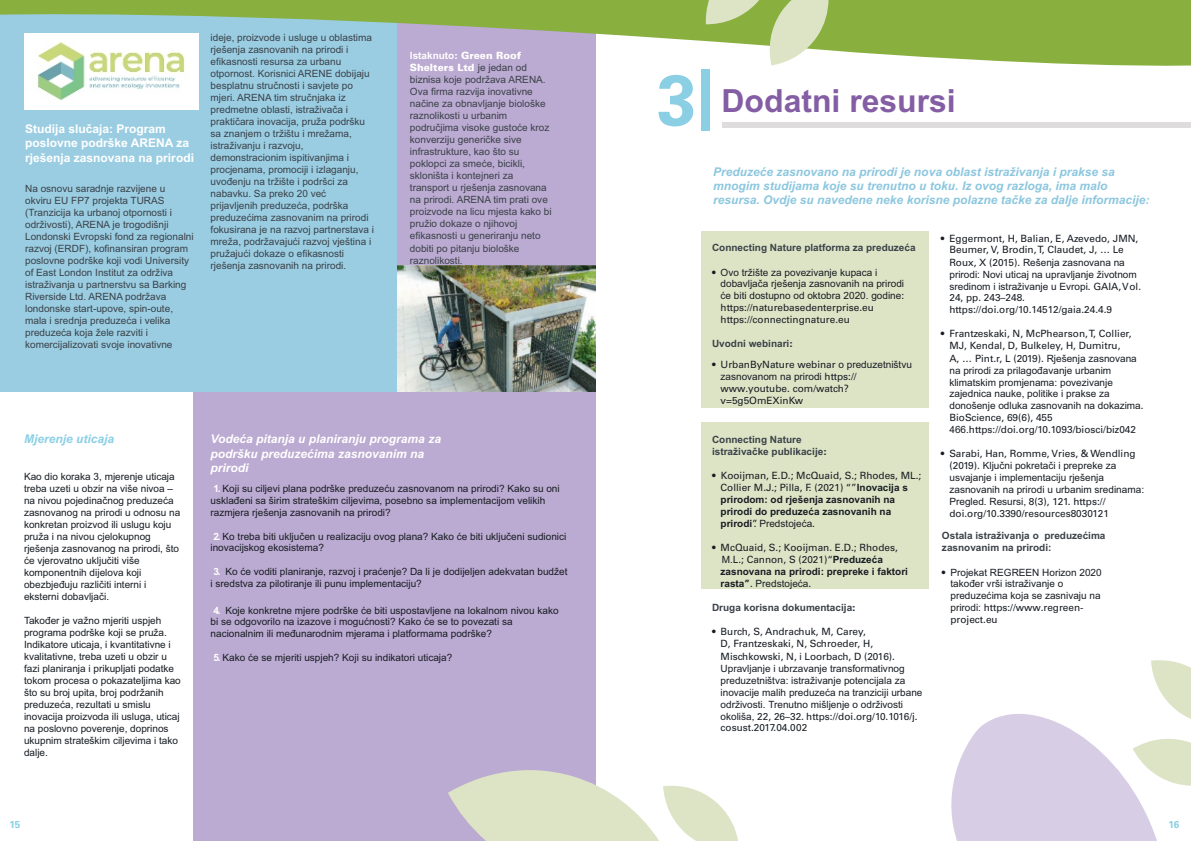
<style>
.page{position:relative;width:1191px;height:841px;background:#fff}
.page>*{position:absolute;margin:0;border:0;box-sizing:border-box;transform-origin:0 0}
.t1{font:700 31.9px "Arial";color:#845ea4}
.t2{font:italic 700 12px/14.4px "Arial";color:#8cc7df}
.t3{font:italic 700 12px/14.4px "Arial";color:#fff}
.t4{font:700 12px/14.6px "Arial";color:#fff}
.t5{font:italic 700 12px "Arial";color:#8acfe5}
.t6{font:10px/12px "Arial";color:#171c22}
.t7{font:10px/12px "Arial";color:#3a4148}
.t8{font:10px/12.2px "Univers LT Std";color:#171c22}
.t9{font:700 10px/12.1px "Arial";color:#3a4148}
.t10{font:700 10px/11.9px "Arial";color:#171c22}
.t11{font:900 10px/12px "Univers LT Std";color:#fff}
.t12{font:700 10px "Univers LT Std";color:#8acfe3}
.s1{font-family:"Arial";font-weight:700}
.s2{font-family:"Arial";font-weight:400;color:#3a4148}
.s3{font-weight:700;color:#fff}
.s4{font-family:"Univers LT Std";font-size:71.5px;color:#8acfe3}
.s5{font-family:"Univers LT Std";font-size:61.5px;color:#8acfe3}
.s6{font-family:"Univers LT Std"}
.s7{font-family:"Univers LT Std";font-weight:900}
.s8{font-family:"Arial"}
.s9{font-family:"Univers LT Std";font-weight:400}
.s10{font-weight:400}
</style>
<div class="page">
<div style="left:700px;top:231px;width:228px;height:177px;background:#dde4c6"></div>
<div style="left:700px;top:423px;width:228px;height:166px;background:#dde4c6"></div>
<div style="left:193px;top:391px;width:402px;height:450px;background:#bbaad1"></div>
<div style="left:0;top:14px;width:595px;height:377px;background:#9acde2"></div>
<div style="left:397px;top:13px;width:198px;height:262px;background:#bbaad1"></div>
<img style="left:397px;top:265px;width:198px;height:127px">
<svg style="left:0;top:0;width:1190px;height:68px;fill:#89af3f"></svg>
<div style="left:721px;top:122px;width:469px;height:6px;background:#dedcdd"></div>
<svg style="left:951px;top:660px;width:239px;height:181px"></svg>
<svg style="left:705px;top:0;width:54px;height:24px"></svg>
<svg style="left:767px;top:0;width:61px;height:66px"></svg>
<svg style="left:448px;top:764px;width:290px;height:77px"></svg>
<img style="left:24px;top:33px;width:174px;height:77px">
<p class="t4" style="left:25px;top:123px;width:170px">Studija slučaja: Program poslovne podrške ARENA za rješenja zasnovana na prirodi</p>
<p class="t7" style="left:25px;top:183px;width:170px">Na osnovu saradnje razvijene u okviru EU FP7 projekta TURAS (Tranzicija ka urbanoj otpornosti i održivosti), ARENA je trogodišnji Londonski Evropski fond za regionalni razvoj (ERDF), kofinansiran program poslovne podrške koji vodi University of East London Institut za održiva istraživanja u partnerstvu sa Barking Riverside Ltd. ARENA podržava londonske start-upove, spin-oute, mala i srednja preduzeća i velika preduzeća koja žele razviti i komercijalizovati svoje inovativne</p>
<p class="t7" style="left:210px;top:32px;width:165px">ideje, proizvode i usluge u oblastima rješenja zasnovanih na prirodi i efikasnosti resursa za urbanu otpornost. Korisnici ARENE dobijaju besplatnu stručnosti i savjete po mjeri. ARENA tim stručnjaka iz predmetne oblasti, istraživača i praktičara inovacija, pruža podršku sa znanjem o tržištu i mrežama, istraživanju i razvoju, demonstracionim ispitivanjima i procjenama, promociji i izlaganju, uvođenju na tržište i podršci za nabavku. Sa preko 20 već prijavljenih preduzeća, podrška preduzećima zasnovanim na prirodi fokusirana je na razvoj partnerstava i mreža, podržavajući razvoj vještina i pružajući dokaze o efikasnosti rješenja zasnovanih na prirodi.</p>
<p class="t11" style="left:410px;top:51px;width:118px"><span class="s1">Istaknuto</span>: Green Roof<br>Shelters Ltd <span class="s2">je jedan od</span></p>
<p class="t7" style="left:410px;top:74px;width:143px">biznisa koje podržava ARENA.<br>Ova firma razvija inovativne načine za obnavljanje biološke raznolikosti u urbanim područjima visoke gustoće kroz konverziju generičke sive infrastrukture, kao što su poklopci za smeće, bicikli, skloništa i kontejneri za transport u rješenja zasnovana na prirodi. ARENA tim prati ove proizvode na licu mjesta kako bi pružio dokaze o njihovoj efikasnosti u generiranju neto dobiti po pitanju biološke raznolikosti.</p>
<p class="t5" style="left:24px;top:435px;width:92px">Mjerenje uticaja</p>
<p class="t6" style="left:24px;top:471px;width:158px">Kao dio koraka 3, mjerenje uticaja treba uzeti u obzir na više nivoa – na nivou pojedinačnog preduzeća zasnovanog na prirodi u odnosu na konkretan proizvod ili uslugu koju pruža i na nivou cjelokupnog rješenja zasnovanog na prirodi, što će vjerovatno uključiti više komponentnih dijelova koji obezbjeđuju različiti interni i eksterni dobavljači.</p>
<p class="t6" style="left:24px;top:615px;width:158px">Također je važno mjeriti uspjeh programa podrške koji se pruža.<br>Indikatore uticaja, i kvantitativne i kvalitativne, treba uzeti u obzir u fazi planiranja i prikupljati podatke tokom procesa o pokazateljima kao što su broj upita, broj podržanih preduzeća, rezultati u smislu inovacija proizvoda ili usluga, uticaj na poslovno poverenje, doprinos ukupnim strateškim ciljevima i tako dalje.</p>
<p class="t3" style="left:210px;top:433px;width:232px">Vodeća pitanja u planiranju programa za podršku preduzećima zasnovanim na prirodi</p>
<p class="t6" style="left:210px;top:483px;width:350px"><span class="s3">1.</span> Koji su ciljevi plana podrške preduzeću zasnovanom na prirodi? Kako su oni usklađeni sa širim strateškim ciljevima, posebno sa implementacijom velikih razmjera rješenja zasnovanih na prirodi?</p>
<p class="t6" style="left:210px;top:531px;width:357px"><span class="s3">2.</span> Ko treba biti uključen u realizaciju ovog plana? Kako će biti uključeni sudionici inovacijskog ekosistema?</p>
<p class="t6" style="left:210px;top:567px;width:358px"><span class="s3">3.</span> Ko će voditi planiranje, razvoj i praćenje? Da li je dodijeljen adekvatan budžet i sredstva za pilotiranje ili punu implementaciju?</p>
<p class="t6" style="left:210px;top:605px;width:349px"><span class="s3">4.</span> Koje konkretne mjere podrške će biti uspostavljene na lokalnom nivou kako bi se odgovorilo na izazove i mogućnosti? Kako će se to povezati sa nacionalnim ili međunarodnim mjerama i platformama podrške?</p>
<p class="t6" style="left:213px;top:653px;width:240px"><span class="s3">5.</span> Kako će se mjeriti uspjeh? Koji su indikatori uticaja?</p>
<h1 class="t1" style="left:656px;top:89px;width:300px"><span class="s4">3</span><span class="s5">|</span> Dodatni resursi</h1>
<p class="t2" style="left:712px;top:165px;width:437px">Preduzeće zasnovano na prirodi je nova oblast istraživanja i prakse sa mnogim studijama koje su trenutno u toku. Iz ovog razloga, ima malo resursa. Ovdje su navedene neke korisne polazne tačke za dalje informacije<span class="s6">:</span></p>
<p class="t9" style="left:711px;top:242px;width:205px">Connecting Nature platforma za preduzeća</p>
<p class="t6" style="left:720px;top:267px;width:185px;text-indent:-8px"><span class="s6">•</span> Ovo tržište za povezivanje kupaca i dobavljača rješenja zasnovanih na prirodi će biti dostupno od oktobra 2020. godine<span class="s6">:</span></p>
<p class="t8" style="left:720px;top:303px;width:155px;line-height:11.9px">https://naturebasedenterprise.eu https://connectingnature.eu</p>
<p class="t9" style="left:711px;top:338px;width:82px">Uvodni webinari<span class="s7">:</span></p>
<p class="t8" style="left:711px;top:360px;width:201px">• UrbanByNature webinar <span class="s8">o preduzetništvu</span></p>
<p class="t6" style="left:720px;top:372px;width:137px">zasnovanom na prirodi <span class="s6">https://</span></p>
<p class="t8" style="left:720px;top:383px;width:130px;line-height:11.9px">www.youtube. com/watch? v=5g5OmEXinKw</p>
<p class="t9" style="left:711px;top:434px;width:116px">Connecting Nature istraživačke publikacije<span class="s7">:</span></p>
<p class="t8" style="left:711px;top:471px;width:211px;text-align:center">• Kooijman, E.D.; McQuaid, S.; Rhodes, ML.;<br>Collier M.J.; Pilla, F. (2021) “”<span class="s1">Inovacija s</span></p>
<p class="t10" style="left:720px;top:495px;width:176px">prirodom: od rješenja zasnovanih na prirodi do preduzeća zasnovanih na prirodi<span class="s9">”.</span> <span class="s10">Predstojeća</span><span class="s9">.</span></p>
<p class="t8" style="left:711px;top:542px;width:187px;text-align:center">• McQuaid, S.; Kooijman. E.D.; Rhodes,<br><span class="s8">M.</span>L.; Cannon, S (2021)“<span class="s1">Preduzeća</span></p>
<p class="t10" style="left:720px;top:567px;width:189px">zasnovana na prirodi: prepreke i faktori rasta<span class="s6">”</span><span class="s9">.</span> <span class="s10">Predstojeća</span><span class="s9">.</span></p>
<p class="t9" style="left:711px;top:602px;width:145px">Druga korisna dokumentacija<span class="s7">:</span></p>
<p class="t8" style="left:720px;top:627px;width:176px;text-indent:-8px">• Burch, S, Andrachuk, M, Carey,<br>D, Frantzeskaki, N, Schroeder, H,<br>Mischkowski, N, <span class="s8">i</span> Loorbach, D (2016).</p>
<p class="t6" style="left:720px;top:663px;width:203px">Upravljanje i ubrzavanje transformativnog preduzetništva: istraživanje potencijala za inovacije malih preduzeća na tranziciji urbane održivosti. Trenutno mišljenje o održivosti</p>
<p class="t8" style="left:720px;top:711px;width:198px;line-height:11.6px"><span class="s8">okoliša,</span> 22, 26–32. https://doi.org/10.1016/j. cosust.2017.04.002</p>
<p class="t8" style="left:949px;top:233px;width:190px;text-indent:-8px">• Eggermont, H, Balian, E, Azevedo, JMN,<br>Beumer, V, Brodin, T, Claudet, J, … Le</p>
<p class="t6" style="left:949px;top:257px;width:193px"><span class="s6">Roux, X (2015).</span> Rešenja zasnovana na prirodi: Novi uticaj na upravljanje životnom sredinom i istraživanje u Evropi<span class="s6">. GAIA, Vol.</span></p>
<p class="t8" style="left:949px;top:293px;width:164px">24, pp. 243–248. https://doi.org/10.14512/gaia.24.4.9</p>
<p class="t8" style="left:949px;top:329px;width:189px;text-indent:-8px">• Frantzeskaki, N, McPhearson, T, Collier,<br>MJ, Kendal, D, Bulkeley, H, Dumitru,<br>A, … Pint.r, L (2019). <span class="s8">Rješenja zasnovana</span></p>
<p class="t6" style="left:949px;top:365px;width:196px">na prirodi za prilagođavanje urbanim klimatskim promjenama: povezivanje zajednica nauke, politike i prakse za donošenje odluka zasnovanih na dokazima<span class="s6">.</span></p>
<p class="t8" style="left:949px;top:413px;width:188px">BioScience, 69(6), 455<br><span class="s8">466.</span>https://doi.org/10.1093/biosci/biz042</p>
<p class="t8" style="left:940px;top:449px;width:196px">• Sarabi, Han, Romme, Vries, &amp; Wendling</p>
<p class="t6" style="left:949px;top:461px;width:196px"><span class="s6">(2019).</span> Ključni pokretači i prepreke za usvajanje i implementaciju rješenja zasnovanih na prirodi u urbanim sredinama:</p>
<p class="t8" style="left:949px;top:497px;width:161px;line-height:11.6px"><span class="s8">Pregled. Resursi,</span> 8(3), 121. https:// doi.org/10.3390/resources8030121</p>
<p class="t9" style="left:941px;top:530px;width:165px">Ostala istraživanja o preduzećima zasnovanim na prirodi:</p>
<p class="t6" style="left:950px;top:567px;width:153px;text-indent:-8px"><span class="s6">•</span> Projekat REGREEN Horizon 2020 također vrši istraživanje o preduzećima koja se zasnivaju na</p>
<p class="t8" style="left:950px;top:603px;width:134px;line-height:11.5px"><span class="s8">prirodi:</span> https://www.regreen&shy;project.eu</p>
<p class="t12" style="left:9px;top:821px;width:13px">15</p>
<p class="t12" style="left:1167px;top:821px;width:13px">16</p>
</div>
